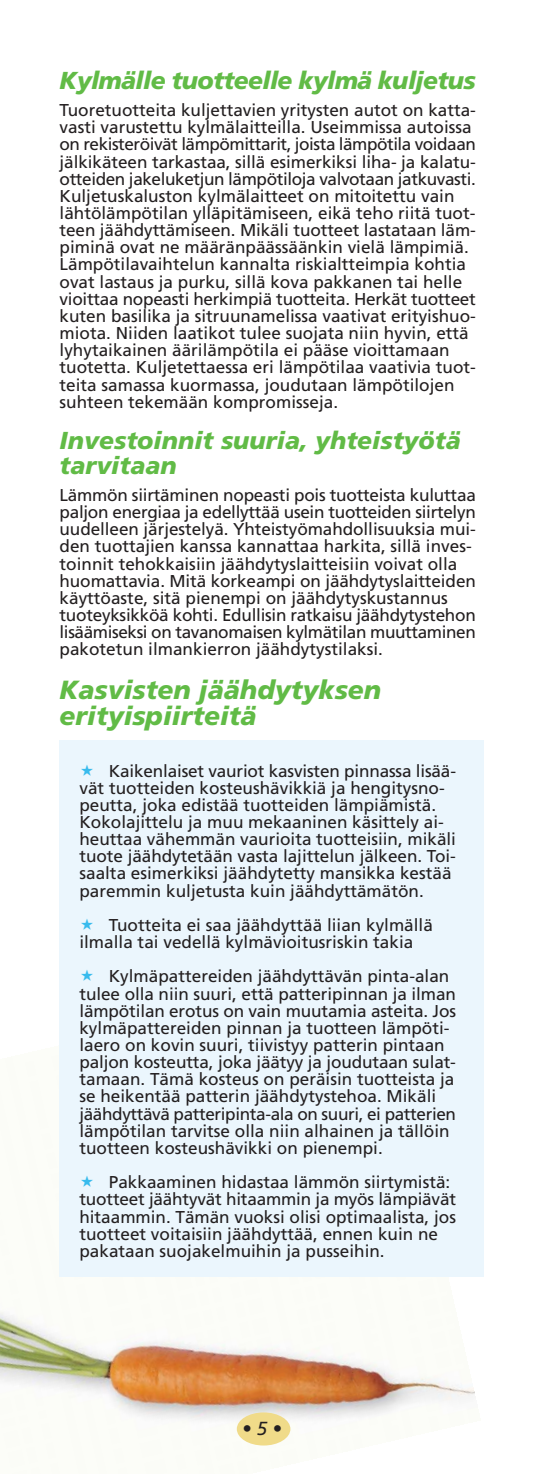
<style>
.page{position:relative;width:536px;height:1474px;background:#fff}
.page>*{position:absolute;margin:0;border:0;box-sizing:border-box;transform-origin:0 0}
.t1{font:italic 900 26.25px/26.2px "Frutiger";color:#61bb46}
.t2{font:italic 900 24.5px/24.5px "Frutiger";color:#61bb46}
.t3{font:italic 900 24.5px "Frutiger";letter-spacing:-.025em;color:#61bb46}
.t4{font:italic 18.9px "Frutiger";color:#231f20}
.t5{font:17.15px/17.2px "Frutiger";color:#231f20}
</style>
<div class="page">
<img style="left:0;top:970px;width:480px;height:476px">
<div style="left:60px;top:740px;width:424px;height:536px;background:#ebf6fd"></div>
<div style="left:237px;top:1412px;width:53px;height:33px;background:#f0db89;border-radius:50%"></div>
<h2 class="t3" style="left:60px;top:71px;width:417px">Kylmälle tuotteelle kylmä kuljetus</h2>
<p class="t5" style="left:60px;top:103px;width:417px">Tuoretuotteita kuljettavien yritysten autot on katta&shy;vasti varustettu kylmälaitteilla. Useimmissa autoissa on rekisteröivät lämpömittarit, joista lämpötila voidaan jälkikäteen tarkastaa, sillä esimerkiksi liha- ja kalatu&shy;otteiden jakeluketjun lämpötiloja valvotaan jatkuvasti.<br>Kuljetuskaluston kylmälaitteet on mitoitettu vain lähtölämpötilan ylläpitämiseen, eikä teho riitä tuot&shy;teen jäähdyttämiseen. Mikäli tuotteet lastataan läm&shy;piminä ovat ne määränpäässäänkin vielä lämpimiä.<br>Lämpötilavaihtelun kannalta riskialtteimpia kohtia ovat lastaus ja purku, sillä kova pakkanen tai helle vioittaa nopeasti herkimpiä tuotteita. Herkät tuotteet kuten basilika ja sitruunamelissa vaativat erityishuo&shy;miota. Niiden laatikot tulee suojata niin hyvin, että lyhytaikainen äärilämpötila ei pääse vioittamaan tuotetta. Kuljetettaessa eri lämpötilaa vaativia tuot&shy;teita samassa kuormassa, joudutaan lämpötilojen suhteen tekemään kompromisseja.</p>
<h2 class="t2" style="left:60px;top:430px;width:402px">Investoinnit suuria, yhteistyötä tarvitaan</h2>
<p class="t5" style="left:60px;top:488px;width:417px">Lämmön siirtäminen nopeasti pois tuotteista kuluttaa paljon energiaa ja edellyttää usein tuotteiden siirtelyn uudelleen järjestelyä. Yhteistyömahdollisuuksia mui&shy;den tuottajien kanssa kannattaa harkita, sillä inves&shy;toinnit tehokkaisiin jäähdytyslaitteisiin voivat olla huomattavia. Mitä korkeampi on jäähdytyslaitteiden käyttöaste, sitä pienempi on jäähdytyskustannus tuoteyksikköä kohti. Edullisin ratkaisu jäähdytystehon lisäämiseksi on tavanomaisen kylmätilan muuttaminen pakotetun ilmankierron jäähdytystilaksi.</p>
<h1 class="t1" style="left:60px;top:678px;width:323px">Kasvisten jäähdytyksen erityispiirteitä</h1>
<p class="t5" style="left:79px;top:763px;width:378px;text-indent:29px">Kaikenlaiset vauriot kasvisten pinnassa lisää&shy;vät tuotteiden kosteushävikkiä ja hengitysno&shy;peutta, joka edistää tuotteiden lämpiämistä.<br>Kokolajittelu ja muu mekaaninen käsittely ai&shy;heuttaa vähemmän vaurioita tuotteisiin, mikäli tuote jäähdytetään vasta lajittelun jälkeen. Toi&shy;saalta esimerkiksi jäähdytetty mansikka kestää paremmin kuljetusta kuin jäähdyttämätön.</p>
<p class="t5" style="left:79px;top:917px;width:355px;text-indent:29px">Tuotteita ei saa jäähdyttää liian kylmällä ilmalla tai vedellä kylmävioitusriskin takia</p>
<p class="t5" style="left:79px;top:969px;width:378px;text-indent:29px">Kylmäpattereiden jäähdyttävän pinta-alan tulee olla niin suuri, että patteripinnan ja ilman lämpötilan erotus on vain muutamia asteita. Jos kylmäpattereiden pinnan ja tuotteen lämpöti&shy;laero on kovin suuri, tiivistyy patterin pintaan paljon kosteutta, joka jäätyy ja joudutaan sulat&shy;tamaan. Tämä kosteus on peräisin tuotteista ja se heikentää patterin jäähdytystehoa. Mikäli jäähdyttävä patteripinta-ala on suuri, ei patterien lämpötilan tarvitse olla niin alhainen ja tällöin tuotteen kosteushävikki on pienempi.</p>
<p class="t5" style="left:79px;top:1175px;width:378px;text-indent:29px">Pakkaaminen hidastaa lämmön siirtymistä: tuotteet jäähtyvät hitaammin ja myös lämpiävät hitaammin. Tämän vuoksi olisi optimaalista, jos tuotteet voitaisiin jäähdyttää, ennen kuin ne pakataan suojakelmuihin ja pusseihin.</p>
<p class="t4" style="left:242px;top:1421px;width:41px">• 5 •</p>
</div>
